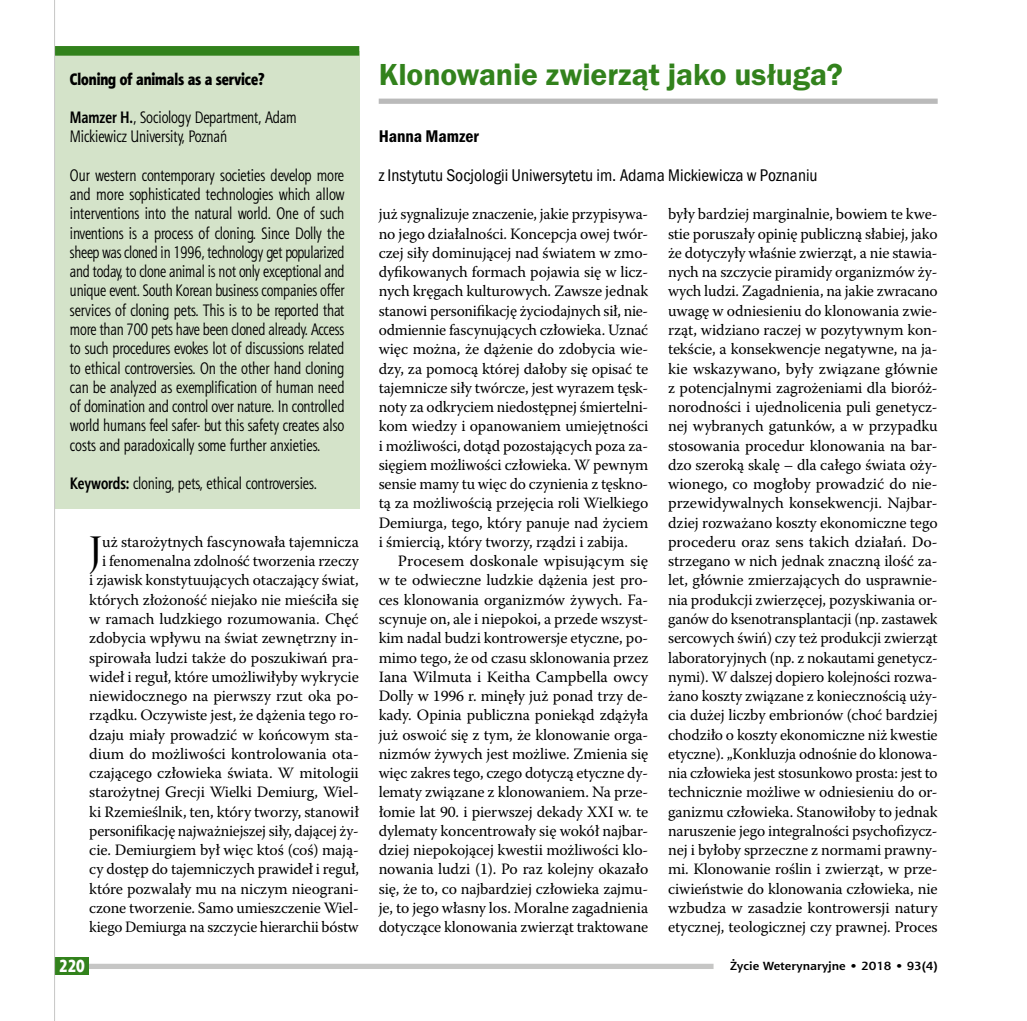
<style>
.page{position:relative;width:1027px;height:1021px;background:#fff}
.page>*{position:absolute;margin:0;border:0;box-sizing:border-box;transform-origin:0 0}
.t1{font:44.98px "Warnock Pro Disp";color:#000}
.t2{font:600 31.5px "Franklin Gothic Itc TEE Dm";letter-spacing:-.005em;color:#32821c}
.t3{font:17.5px "Franklin Got Itc TOT Boo Con";color:#000}
.t4{font:17.5px "Franklin Got Itc TOT Dem Con";color:#000}
.t5{font:17.5px "Aerton Cnd EFN Black";color:#fff}
.t6{font:16.62px/19.2px "Aerton Cnd EFN";color:#000}
.t7{font:16.62px "Aerton Cnd EFN Black";color:#000}
.t8{font:15.75px/19.2px "Warnock Pro";letter-spacing:-.01em;color:#000;text-align:justify}
.t9{font:700 11.9px "Aerton EFN";color:#000;scale:1.11 1}
.s1{font-weight:700}
</style>
<div class="page">
<div style="left:379px;top:99px;width:559px;height:5px;background:#bababa"></div>
<div style="left:55px;top:51px;width:304px;height:457px;background:#d4e3c9"></div>
<div style="left:55px;top:46px;width:304px;height:10px;background:#32821c"></div>
<div style="left:55px;top:963px;width:658px;height:5px;background:#c6c6c5"></div>
<div style="left:55px;top:956px;width:34px;height:18px;background:#32821c"></div>
<hr style="left:54px;top:0;width:1px;height:1020px;background:#c6c6c5">
<p class="t7" style="left:70px;top:69px;width:196px">Cloning of animals as a service?</p>
<p class="t6" style="left:70px;top:108px;width:228px"><span class="s1">Mamzer H.</span>, Sociology Department, Adam<br>Mickiewicz University, Poznań</p>
<p class="t6" style="left:70px;top:165px;width:276px;text-align:justify">Our western contemporary societies develop more and more sophisticated technologies which allow interventions into the natural world. One of such inventions is a process of cloning. Since Dolly the sheep was cloned in 1996, technology get popularized and today, to clone animal is not only exceptional and unique event. South Korean business companies offer services of cloning pets. This is to be reported that more than 700 pets have been cloned already. Access to such procedures evokes lot of discussions related to ethical controversies. On the other hand cloning can be analyzed as exemplification of human need of domination and control over nature. In controlled world humans feel safer- but this safety creates also costs and paradoxically some further anxieties.</p>
<p class="t6" style="left:70px;top:473px;width:248px"><span class="s1">Keywords:</span> cloning, pets, ethical controversies.</p>
<p class="t8" style="left:89px;top:531px;width:271px;text-align:right">uż starożytnych fascynowała tajemnicza<br>i fenomenalna zdolność tworzenia rzeczy<br>i zjawisk konstytuujących otaczający świat, których złożoność niejako nie mieściła się w ramach ludzkiego rozumowania. Chęć zdobycia wpływu na świat zewnętrzny in&shy;spirowała ludzi także do poszukiwań pra&shy;wideł i reguł, które umożliwiłyby wykrycie niewidocznego na pierwszy rzut oka po&shy;rządku. Oczywiste jest, że dążenia tego ro&shy;dzaju miały prowadzić w końcowym sta&shy;dium do możliwości kontrolowania ota&shy;czającego człowieka świata. W mitologii starożytnej Grecji Wielki Demiurg, Wiel&shy;ki Rzemieślnik, ten, który tworzy, stanowił personifikację najważniejszej siły, dającej ży&shy;cie. Demiurgiem był więc ktoś (coś) mają&shy;cy dostęp do tajemniczych prawideł i reguł, które pozwalały mu na niczym nieograni&shy;czone tworzenie. Samo umieszczenie Wiel&shy;kiego Demiurga na szczycie hierarchii bóstw</p>
<h1 class="t1" style="left:89px;top:527px;width:14px">J</h1>
<h2 class="t2" style="left:379px;top:56px;width:466px">Klonowanie zwierząt jako usługa?</h2>
<p class="t4" style="left:379px;top:126px;width:102px">Hanna Mamzer</p>
<p class="t3" style="left:379px;top:165px;width:440px">z Instytutu Socjologii Uniwersytetu im. Adama Mickiewicza w Poznaniu</p>
<p class="t8" style="left:379px;top:204px;width:271px">już sygnalizuje znaczenie, jakie przypisywa&shy;no jego działalności. Koncepcja owej twór&shy;czej siły dominującej nad światem w zmo&shy;dyfikowanych formach pojawia się w licz&shy;nych kręgach kulturowych. Zawsze jednak stanowi personifikację życiodajnych sił, nie&shy;odmiennie fascynujących człowieka. Uznać więc można, że dążenie do zdobycia wie&shy;dzy, za pomocą której dałoby się opisać te tajemnicze siły twórcze, jest wyrazem tęsk&shy;noty za odkryciem niedostępnej śmiertelni&shy;kom wiedzy i opanowaniem umiejętności i możliwości, dotąd pozostających poza za&shy;sięgiem możliwości człowieka. W pewnym sensie mamy tu więc do czynienia z tęskno&shy;tą za możliwością przejęcia roli Wielkiego Demiurga, tego, który panuje nad życiem i śmiercią, który tworzy, rządzi i zabija.</p>
<p class="t8" style="left:379px;top:551px;width:271px;text-indent:19px">Procesem doskonale wpisującym się w te odwieczne ludzkie dążenia jest pro&shy;ces klonowania organizmów żywych. Fa&shy;scynuje on, ale i niepokoi, a przede wszyst&shy;kim nadal budzi kontrowersje etyczne, po&shy;mimo tego, że od czasu sklonowania przez Iana Wilmuta i Keitha Campbella owcy Dolly w 1996 r. minęły już ponad trzy de&shy;kady. Opinia publiczna poniekąd zdążyła już oswoić się z tym, że klonowanie orga&shy;nizmów żywych jest możliwe. Zmienia się więc zakres tego, czego dotyczą etyczne dy&shy;lematy związane z klonowaniem. Na prze&shy;łomie lat 90. i pierwszej dekady XXI w. te dylematy koncentrowały się wokół najbar&shy;dziej niepokojącej kwestii możliwości klo&shy;nowania ludzi (1). Po raz kolejny okazało się, że to, co najbardziej człowieka zajmu&shy;je, to jego własny los. Moralne zagadnienia dotyczące klonowania zwierząt traktowane</p>
<p class="t8" style="left:668px;top:204px;width:271px">były bardziej marginalnie, bowiem te kwe&shy;stie poruszały opinię publiczną słabiej, jako że dotyczyły właśnie zwierząt, a nie stawia&shy;nych na szczycie piramidy organizmów ży&shy;wych ludzi. Zagadnienia, na jakie zwracano uwagę w odniesieniu do klonowania zwie&shy;rząt, widziano raczej w pozytywnym kon&shy;tekście, a konsekwencje negatywne, na ja&shy;kie wskazywano, były związane głównie z potencjalnymi zagrożeniami dla bioróż&shy;norodności i ujednolicenia puli genetycz&shy;nej wybranych gatunków, a w przypadku stosowania procedur klonowania na bar&shy;dzo szeroką skalę – dla całego świata oży&shy;wionego, co mogłoby prowadzić do nie&shy;przewidywalnych konsekwencji. Najbar&shy;dziej rozważano koszty ekonomiczne tego procederu oraz sens takich działań. Do&shy;strzegano w nich jednak znaczną ilość za&shy;let, głównie zmierzających do usprawnie&shy;nia produkcji zwierzęcej, pozyskiwania or&shy;ganów do ksenotransplantacji (np. zastawek sercowych świń) czy też produkcji zwierząt laboratoryjnych (np. z nokautami genetycz&shy;nymi). W dalszej dopiero kolejności rozwa&shy;żano koszty związane z koniecznością uży&shy;cia dużej liczby embrionów (choć bardziej chodziło o koszty ekonomiczne niż kwestie etyczne). „Konkluzja odnośnie do klonowa&shy;nia człowieka jest stosunkowo prosta: jest to technicznie możliwe w odniesieniu do or&shy;ganizmu człowieka. Stanowiłoby to jednak naruszenie jego integralności psychofizycz&shy;nej i byłoby sprzeczne z normami prawny&shy;mi. Klonowanie roślin i zwierząt, w prze&shy;ciwieństwie do klonowania człowieka, nie wzbudza w zasadzie kontrowersji natury etycznej, teologicznej czy prawnej. Proces</p>
<p class="t5" style="left:59px;top:955px;width:27px">220</p>
<p class="t9" style="left:730px;top:958px;width:189px">Życie Weterynaryjne • 2018 • 93(4)</p>
</div>
